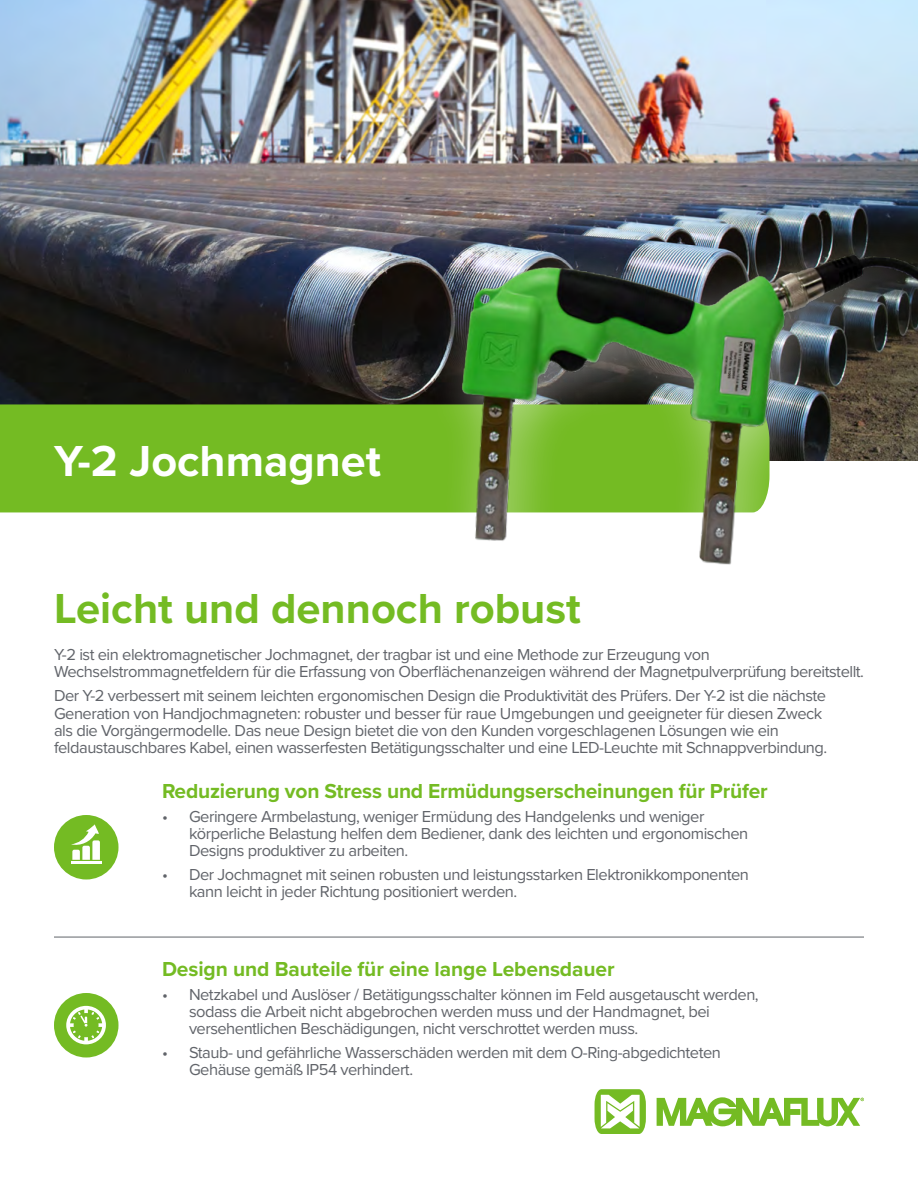
<style>
.page{position:relative;width:918px;height:1188px;background:#fff}
.page>*{position:absolute;margin:0;border:0;box-sizing:border-box;transform-origin:0 0}
.t1{font:700 45px "Proxima Nova";color:#fff}
.t2{font:700 43.5px "Proxima Nova";color:#74bb23}
.t3{font:700 21px "Proxima Nova";letter-spacing:-.01em;color:#74bb23}
.t4{font:16.5px/17.2px "Proxima Nova";letter-spacing:-.03em;color:#61646a}
</style>
<div class="page">
<img style="left:0;top:0;width:918px;height:404px">
<svg style="left:657px;top:1097px;width:207px;height:29px"></svg>
<svg style="left:595px;top:1089px;width:51px;height:45px"></svg>
<div style="left:0;top:404px;width:427px;height:108px;background:#74bb23"></div>
<div style="left:54px;top:993px;width:64px;height:65px;background:#74bb23;border-radius:50%"></div>
<svg style="left:66px;top:1006px;width:40px;height:38px"></svg>
<hr style="left:54px;top:937px;width:810px;height:1px;background:#61646a">
<div style="left:54px;top:815px;width:64px;height:65px;background:#74bb23;border-radius:50%"></div>
<svg style="left:71px;top:824px;width:29px;height:36px"></svg>
<hr style="left:71px;top:862px;width:31px;height:2px;background:#fff">
<div style="left:427px;top:225px;width:491px;height:394px;background:#fff;opacity:.44"></div>
<img style="left:459px;top:247px;width:459px;height:319px">
<p class="t1" style="left:54px;top:428px;width:329px">Y-2 Jochmagnet</p>
<p class="t2" style="left:54px;top:576px;width:528px">Leicht und dennoch robust</p>
<p class="t4" style="left:54px;top:645px;width:812px">Y-2 ist ein elektromagnetischer Jochmagnet, der tragbar ist und eine Methode zur Erzeugung von<br>Wechselstrommagnetfeldern für die Erfassung von Oberflächenanzeigen während der Magnetpulverprüfung bereitstellt.</p>
<p class="t4" style="left:54px;top:686px;width:775px">Der Y-2 verbessert mit seinem leichten ergonomischen Design die Produktivität des Prüfers. Der Y-2 ist die nächste Generation von Handjochmagneten: robuster und besser für raue Umgebungen und geeigneter für diesen Zweck als die Vorgängermodelle. Das neue Design bietet die von den Kunden vorgeschlagenen Lösungen wie ein feldaustauschbares Kabel, einen wasserfesten Betätigungsschalter und eine LED-Leuchte mit Schnappverbindung.</p>
<p class="t3" style="left:162px;top:775px;width:607px">Reduzierung von Stress und Ermüdungserscheinungen für Prüfer</p>
<p class="t4" style="left:189px;top:807px;width:561px;text-indent:-27px">• Geringere Armbelastung, weniger Ermüdung des Handgelenks und weniger körperliche Belastung helfen dem Bediener, dank des leichten und ergonomischen<br>Designs produktiver zu arbeiten.</p>
<p class="t4" style="left:189px;top:865px;width:561px;text-indent:-27px">• Der Jochmagnet mit seinen robusten und leistungsstarken Elektronikkomponenten kann leicht in jeder Richtung positioniert werden.</p>
<p class="t3" style="left:162px;top:953px;width:454px">Design und Bauteile für eine lange Lebensdauer</p>
<p class="t4" style="left:189px;top:985px;width:571px;text-indent:-27px">• Netzkabel und Auslöser / Betätigungsschalter können im Feld ausgetauscht werden, sodass die Arbeit nicht abgebrochen werden muss und der Handmagnet, bei versehentlichen Beschädigungen, nicht verschrottet werden muss.</p>
<p class="t4" style="left:189px;top:1043px;width:533px;text-indent:-27px">• Staub- und gefährliche Wasserschäden werden mit dem O-Ring-abgedichteten<br>Gehäuse gemäß IP54 verhindert.</p>
</div>
